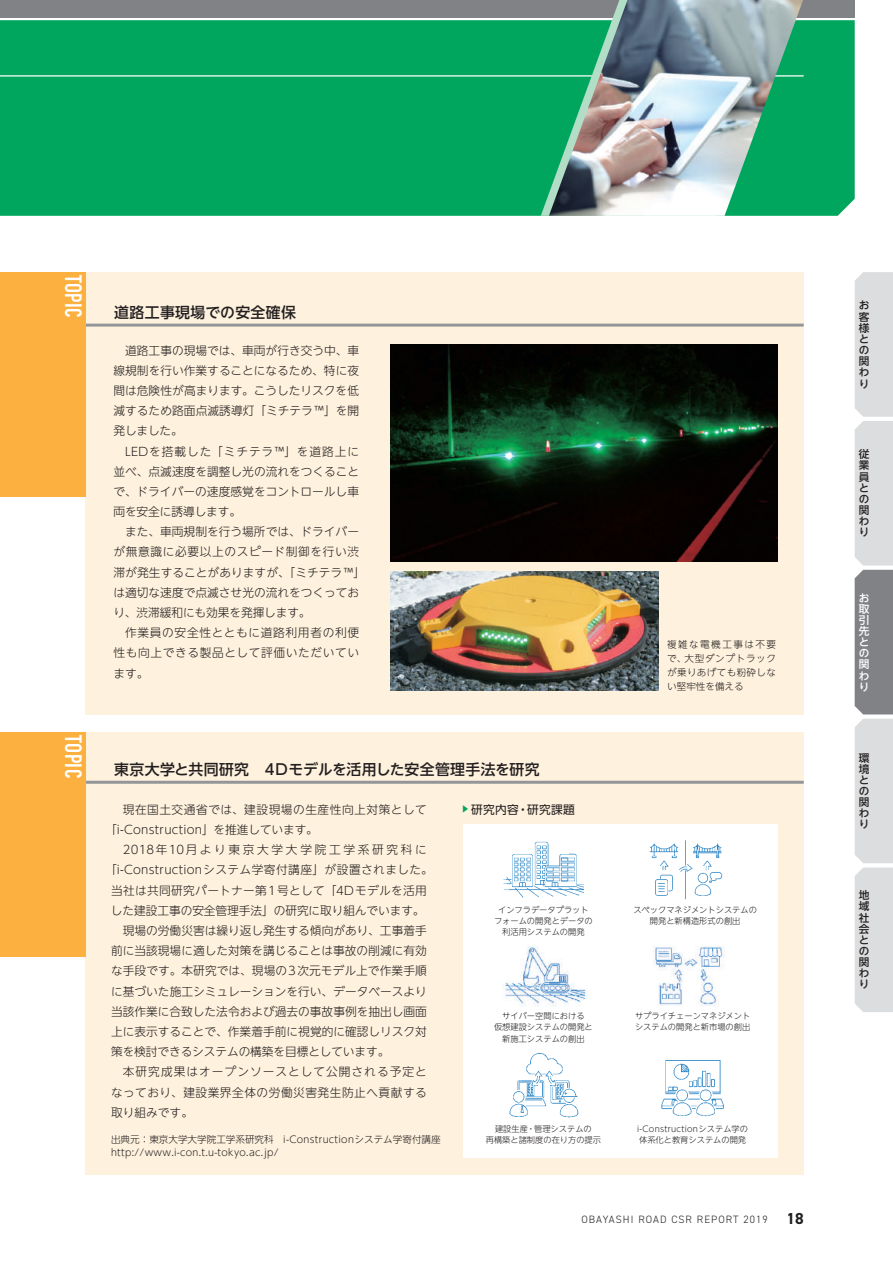
<style>
.page{position:relative;width:893px;height:1263px;background:#fff}
.page>*{position:absolute;margin:0;border:0;box-sizing:border-box;transform-origin:0 0}
.t1{font:700 23.4px "DIN Condensed";letter-spacing:.015em;color:#fff}
.t2{font:500 14.85px "UD Shin Go NT Pro";letter-spacing:.025em;color:#231f20}
.t3{font:300 11.7px/20.2px "UD Shin Go NT Pro";letter-spacing:.005em;color:#231f20;text-align:justify}
.t4{font:300 11.7px/20.2px "UD Shin Go NT Pro";letter-spacing:.04em;color:#231f20}
.t5{font:300 11.7px "UD Shin Go NT Pro";letter-spacing:.035em;color:#231f20}
.t6{font:300 11.7px "UD Shin Go NT Pro";letter-spacing:.03em;color:#231f20}
.t7{font:300 11.7px "UD Shin Go NT Pro";letter-spacing:.045em;color:#231f20}
.t8{font:300 11.7px "UD Shin Go NT Pro";letter-spacing:.225em;color:#231f20}
.t9{font:300 11.7px "UD Shin Go NT Pro";letter-spacing:.085em;color:#231f20}
.t10{font:11.7px "UD Shin Go NT Pro";letter-spacing:.025em;color:#231f20}
.t11{font:500 10.65px/11.1px "UD Shin Go NT Pro";color:#231f20;text-align:justify}
.t12{font:300 10.65px "DIN2014";letter-spacing:.1em;color:#231f20}
.t13{font:500 10.65px/11.1px "UD Shin Go NT Pro";color:#fff;text-align:justify}
.t14{font:300 9.6px/13.8px "UD Shin Go NT Pro";letter-spacing:.03em;color:#231f20;text-align:justify}
.t15{font:300 8.25px/11.1px "UD Shin Go NT Pro";color:#231f20;text-align:center}
.s1{font-size:8.25px;color:#00a65d}
.s2{font-weight:700;font-size:15.9px}
</style>
<div class="page">
<div style="left:85px;top:732px;width:719px;height:443px;background:#fef1dd"></div>
<div style="left:0;top:20px;width:855px;height:196px;background:#00a65d"></div>
<div style="left:0;top:0;width:855px;height:17px;background:#808285"></div>
<div style="left:85px;top:272px;width:719px;height:442px;background:#fef1dd"></div>
<hr style="left:85px;top:324px;width:719px;height:3px;background:#939598">
<hr style="left:85px;top:781px;width:719px;height:3px;background:#939598">
<img style="left:391px;top:344px;width:387px;height:217px">
<img style="left:391px;top:571px;width:268px;height:120px">
<div style="left:0;top:272px;width:85px;height:224px;background:#fbb03f"></div>
<div style="left:0;top:732px;width:85px;height:225px;background:#fbb03f"></div>
<hr style="left:0;top:75px;width:804px;height:2px;background:#fff">
<svg style="left:541px;top:17px;width:8px;height:199px;background:#0faa66"></svg>
<img style="left:549px;top:0;width:254px;height:216px">
<svg style="left:855px;top:272px;width:38px;height:740px;background:#cbccce"></svg>
<div style="left:463px;top:824px;width:315px;height:334px;background:#fff"></div>
<img style="left:509px;top:1053px;width:70px;height:65px">
<img style="left:661px;top:1060px;width:63px;height:57px">
<img style="left:502px;top:946px;width:85px;height:60px">
<img style="left:652px;top:946px;width:73px;height:60px">
<img style="left:503px;top:841px;width:81px;height:57px">
<img style="left:649px;top:840px;width:74px;height:60px">
<h1 class="t1" style="left:89px;top:275px;width:44px;rotate:90deg">TOPIC</h1>
<h1 class="t1" style="left:89px;top:735px;width:44px;rotate:90deg">TOPIC</h1>
<p class="t2" style="left:114px;top:300px;width:183px">道路工事現場での安全確保</p>
<p class="t3" style="left:113px;top:340px;width:247px;text-indent:12px">道路工事の現場では、車両が行き交う中、車線規制を行い作業することになるため、特に夜間は危険性が高まります。こうしたリスクを低減するため路面点滅誘導灯「ミチテラ™」を開発しました。</p>
<p class="t3" style="left:113px;top:440px;width:247px;text-indent:12px">LEDを搭載した「ミチテラ™」を道路上に並べ、点滅速度を調整し光の流れをつくることで、ドライバーの速度感覚をコントロールし車両を安全に誘導します。</p>
<p class="t3" style="left:113px;top:521px;width:253px;text-align:left;text-indent:12px">また、車両規制を行う場所では、ドライバーが無意識に必要以上のスピード制御を行い渋滞が発生することがありますが、「ミチテラ™」は適切な速度で点滅させ光の流れをつくっており、渋滞緩和にも効果を発揮します。</p>
<p class="t3" style="left:113px;top:622px;width:247px;text-indent:12px">作業員の安全性とともに道路利用者の利便性も向上できる製品として評価いただいています。</p>
<p class="t2" style="left:114px;top:757px;width:427px">東京大学と共同研究　4Dモデルを活用した安全管理手法を研究</p>
<p class="t14" style="left:667px;top:637px;width:110px">複雑な電機工事は不要で、大型ダンプトラックが乗りあげても粉砕しない堅牢性を備える</p>
<p class="t4" style="left:105px;top:799px;width:323px;text-indent:18px">現在国土交通省では、建設現場の生産性向上対策として「i-Construction」を推進しています。</p>
<p class="t8" style="left:123px;top:840px;width:306px">2018年10月より東京大学大学院工学系研究科に</p>
<p class="t5" style="left:105px;top:860px;width:329px">「i-Constructionシステム学寄付講座」が設置されました。</p>
<p class="t6" style="left:111px;top:881px;width:317px">当社は共同研究パートナー第1号として「4Dモデルを活用</p>
<p class="t3" style="left:111px;top:900px;width:315px">した建設工事の安全管理手法」の研究に取り組んでいます。</p>
<p class="t3" style="left:123px;top:920px;width:306px">現場の労働災害は繰り返し発生する傾向があり、工事着手</p>
<p class="t3" style="left:111px;top:940px;width:317px">前に当該現場に適した対策を講じることは事故の削減に有効</p>
<p class="t3" style="left:111px;top:960px;width:317px">な手段です。本研究では、現場の3次元モデル上で作業手順</p>
<p class="t3" style="left:111px;top:980px;width:317px">に基づいた施工シミュレーションを行い、データベースより</p>
<p class="t3" style="left:111px;top:1001px;width:317px">当該作業に合致した法令および過去の事故事例を抽出し画面</p>
<p class="t3" style="left:111px;top:1021px;width:317px">上に表示することで、作業着手前に視覚的に確認しリスク対</p>
<p class="t3" style="left:111px;top:1041px;width:280px">策を検討できるシステムの構築を目標としています。</p>
<p class="t9" style="left:123px;top:1062px;width:306px">本研究成果はオープンソースとして公開される予定と</p>
<p class="t7" style="left:111px;top:1082px;width:317px">なっており、建設業界全体の労働災害発生防止へ貢献する</p>
<p class="t3" style="left:111px;top:1102px;width:83px">取り組みです。</p>
<p class="t14" style="left:111px;top:1131px;width:331px">出典元：東京大学大学院工学系研究科　i-Constructionシステム学寄付講座http://www.i-con.t.u-tokyo.ac.jp/</p>
<p class="t10" style="left:461px;top:800px;width:115px"><span class="s1">▶</span> 研究内容・研究課題</p>
<p class="t15" style="left:494px;top:904px;width:100px">インフラデータプラットフォームの開発とデータの利活用システムの開発</p>
<p class="t15" style="left:633px;top:904px;width:125px">スペックマネジメントシステムの開発と新構造形式の創出</p>
<p class="t15" style="left:494px;top:1010px;width:100px">サイバー空間における<br>仮想建設システムの開発と新施工システムの創出</p>
<p class="t15" style="left:635px;top:1010px;width:117px;text-align:left">サプライチェーンマネジメントシステムの開発と新市場の創出</p>
<p class="t15" style="left:486px;top:1123px;width:117px">建設生産・管理システムの<br>再構築と諸制度の在り方の提示</p>
<p class="t15" style="left:637px;top:1123px;width:112px;text-align:left">i-Constructionシステム学の体系化と教育システムの開発</p>
<p class="t12" style="left:581px;top:1212px;width:224px">OBAYASHI ROAD CSR REPORT 2019 <span class="s2">18</span></p>
<p class="t11" style="left:859px;top:299px;width:12px">お客様との関わり</p>
<p class="t11" style="left:859px;top:448px;width:12px">従業員との関わり</p>
<p class="t13" style="left:859px;top:592px;width:12px">お取引先との関わり</p>
<p class="t11" style="left:859px;top:752px;width:12px">環境との関わり</p>
<p class="t11" style="left:859px;top:889px;width:12px;text-align:left">地域社会との関わり</p>
</div>
